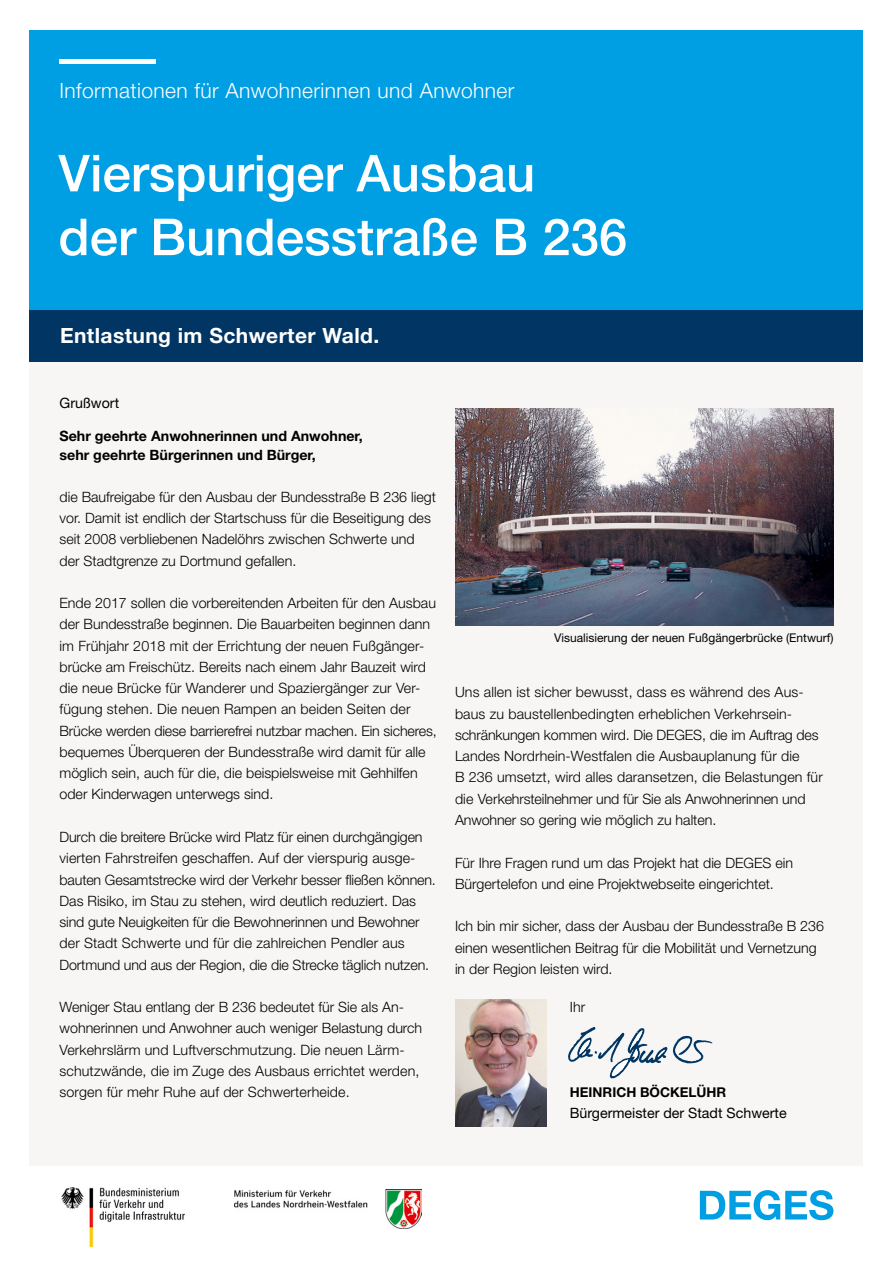
<style>
.page{position:relative;width:893px;height:1263px;background:#fff}
.page>*{position:absolute;margin:0;border:0;box-sizing:border-box;transform-origin:0 0}
.t1{font:500 51px "Helvetica Neue LT Std";color:#fff}
.t2{font:300 21px "Helvetica Neue LT Std";letter-spacing:.02em;color:#fff}
.t3{font:700 21px "Helvetica Neue LT Std";letter-spacing:.02em;color:#fff}
.t4{font:300 14.25px/21.3px "Helvetica Neue LT Std";color:#000}
.t5{font:700 14.25px/19.5px "Helvetica Neue LT Std";color:#000}
.t6{font:14.25px "Helvetica Neue LT Std";color:#000}
.t7{font:700 13.5px "Helvetica Neue LT Std";color:#000}
.t8{font:12px "Helvetica Neue LT Std";color:#000}
</style>
<div class="page">
<div style="left:30px;top:302px;width:833px;height:863px;background:#f7f6f5"></div>
<svg style="left:700px;top:1190px;width:133px;height:30px"></svg>
<img style="left:235px;top:1190px;width:187px;height:38px">
<img style="left:61px;top:1187px;width:124px;height:60px">
<div style="left:30px;top:30px;width:833px;height:314px;background:#009ee3"></div>
<div style="left:30px;top:310px;width:833px;height:51px;background:#003564"></div>
<hr style="left:60px;top:60px;width:96px;height:4px;background:#fff">
<img style="left:455px;top:408px;width:378px;height:217px">
<img style="left:455px;top:999px;width:91px;height:128px">
<svg style="left:568px;top:1027px;width:144px;height:51px"></svg>
<p class="t2" style="left:60px;top:77px;width:456px">Informationen für Anwohnerinnen und Anwohner</p>
<p class="t1" style="left:58px;top:143px;width:478px">Vierspuriger Ausbau</p>
<p class="t1" style="left:58px;top:207px;width:570px">der Bundesstraße B 236</p>
<p class="t3" style="left:60px;top:323px;width:321px">Entlastung im Schwerter Wald.</p>
<p class="t6" style="left:60px;top:394px;width:61px">Grußwort</p>
<p class="t5" style="left:60px;top:426px;width:305px">Sehr geehrte Anwohnerinnen und Anwohner, sehr geehrte Bürgerinnen und Bürger,</p>
<p class="t4" style="left:60px;top:486px;width:378px">die Baufreigabe für den Ausbau der Bundesstraße B 236 liegt vor. Damit ist endlich der Startschuss für die Beseitigung des seit 2008 verbliebenen Nadelöhrs zwischen Schwerte und der Stadtgrenze zu Dortmund gefallen.</p>
<p class="t4" style="left:60px;top:592px;width:379px">Ende 2017 sollen die vorbereitenden Arbeiten für den Ausbau der Bundesstraße beginnen. Die Bauarbeiten beginnen dann im Frühjahr 2018 mit der Errichtung der neuen Fußgänger&shy;brücke am Freischütz. Bereits nach einem Jahr Bauzeit wird die neue Brücke für Wanderer und Spaziergänger zur Ver&shy;fügung stehen. Die neuen Rampen an beiden Seiten der Brücke werden diese barrierefrei nutzbar machen. Ein sicheres, bequemes Überqueren der Bundesstraße wird damit für alle möglich sein, auch für die, die beispielsweise mit Gehhilfen oder Kinderwagen unterwegs sind.</p>
<p class="t4" style="left:60px;top:826px;width:378px">Durch die breitere Brücke wird Platz für einen durchgängigen vierten Fahrstreifen geschaffen. Auf der vierspurig ausge&shy;bauten Gesamtstrecke wird der Verkehr besser fließen können.<br>Das Risiko, im Stau zu stehen, wird deutlich reduziert. Das sind gute Neuigkeiten für die Bewohnerinnen und Bewohner der Stadt Schwerte und für die zahlreichen Pendler aus Dortmund und aus der Region, die die Strecke täglich nutzen.</p>
<p class="t4" style="left:60px;top:996px;width:364px">Weniger Stau entlang der B 236 bedeutet für Sie als An&shy;wohnerinnen und Anwohner auch weniger Belastung durch Verkehrslärm und Luftverschmutzung. Die neuen Lärm&shy;schutzwände, die im Zuge des Ausbaus errichtet werden, sorgen für mehr Ruhe auf der Schwerterheide.</p>
<p class="t8" style="left:554px;top:631px;width:281px">Visualisierung der neuen Fußgängerbrücke (Entwurf)</p>
<p class="t4" style="left:455px;top:681px;width:369px">Uns allen ist sicher bewusst, dass es während des Aus&shy;baus zu baustellenbedingten erheblichen Verkehrsein&shy;schränkungen kommen wird. Die DEGES, die im Auftrag des Landes Nordrhein-Westfalen die Ausbauplanung für die<br>B 236 umsetzt, wird alles daransetzen, die Belastungen für die Verkehrsteilnehmer und für Sie als Anwohnerinnen und Anwohner so gering wie möglich zu halten.</p>
<p class="t4" style="left:455px;top:851px;width:340px">Für Ihre Fragen rund um das Projekt hat die DEGES ein<br>Bürgertelefon und eine Projektwebseite eingerichtet.</p>
<p class="t4" style="left:455px;top:915px;width:371px">Ich bin mir sicher, dass der Ausbau der Bundesstraße B 236 einen wesentlichen Beitrag für die Mobilität und Vernetzung in der Region leisten wird.</p>
<p class="t4" style="left:570px;top:996px;width:17px">Ihr</p>
<p class="t7" style="left:570px;top:1084px;width:158px">HEINRICH BÖCKELÜHR</p>
<p class="t6" style="left:570px;top:1105px;width:218px">Bürgermeister der Stadt Schwerte</p>
</div>
